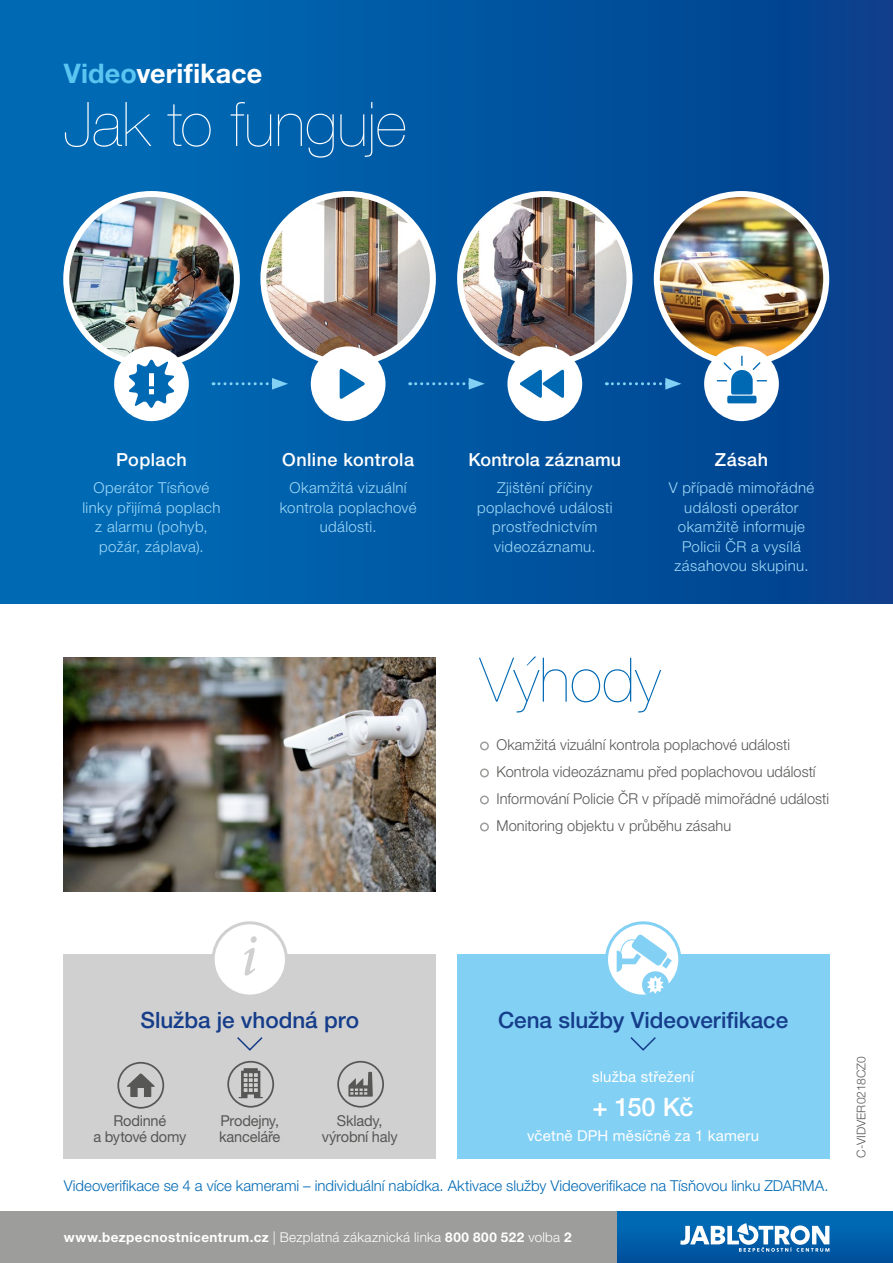
<style>
.page{position:relative;width:893px;height:1263px;background:#fff}
.page>*{position:absolute;margin:0;border:0;box-sizing:border-box;transform-origin:0 0}
.t1{font:200 61.5px "Helvetica Neue LT Pro";color:#fff}
.t2{font:200 61.5px "Helvetica Neue LT Pro";letter-spacing:.005em;color:#0069b4}
.t3{font:italic 500 60px "Minion Pro";color:#d0d0d0}
.t4{font:700 27px "Helvetica Neue LT Pro";letter-spacing:.005em;color:#fff}
.t5{font:500 25.5px "Helvetica Neue LT Pro";color:#fff}
.t6{font:500 22.5px "Helvetica Neue LT Pro";color:#153d8a}
.t7{font:500 18px "Helvetica Neue LT Pro";letter-spacing:.025em;color:#fff}
.t8{font:300 15px/19.5px "Helvetica Neue LT Pro";letter-spacing:.025em;color:#a1daf8;text-align:center}
.t9{font:300 15px/27px "Helvetica Neue LT Pro";letter-spacing:.005em;color:#575756}
.t10{font:300 15px "Helvetica Neue LT Pro";color:#0069b4}
.t11{font:15px/16.5px "Helvetica Neue LT Pro";letter-spacing:-.015em;color:#575756;text-align:center}
.t12{font:15px "Helvetica Neue LT Pro";letter-spacing:.015em;color:#fff}
.t13{font:700 13.5px "Helvetica Neue LT Pro";letter-spacing:.03em;color:#fff}
.t14{font:300 12px "Helvetica Neue LT Pro";color:#575756}
.s1{color:#5bc5f2}
.s2{font-weight:300}
</style>
<div class="page">
<img style="left:64px;top:658px;width:372px;height:233px">
<div style="left:457px;top:954px;width:372px;height:205px;background:#83d0f5"></div>
<div style="left:0;top:1212px;width:617px;height:51px;background:#9d9d9c"></div>
<div style="left:0;top:0;width:893px;height:604px;background:linear-gradient(to right,#0070ba,#043f8c)"></div>
<div style="left:617px;top:1212px;width:276px;height:51px;background:linear-gradient(to bottom,#016fba,#01509b)"></div>
<img style="left:657px;top:194px;width:169px;height:168px">
<div style="left:654px;top:191px;width:175px;height:175px;border:6px solid #fff;border-radius:50%"></div>
<img style="left:66px;top:194px;width:171px;height:171px;border-radius:85px">
<div style="left:63px;top:191px;width:177px;height:177px;border:6px solid #fff;border-radius:50%"></div>
<div style="left:480px;top:741px;width:9px;height:9px;border:2px solid #9d9d9c;border-radius:50%"></div>
<div style="left:480px;top:768px;width:9px;height:9px;border:2px solid #9d9d9c;border-radius:50%"></div>
<div style="left:480px;top:795px;width:9px;height:9px;border:2px solid #9d9d9c;border-radius:50%"></div>
<div style="left:480px;top:822px;width:9px;height:9px;border:2px solid #9d9d9c;border-radius:50%"></div>
<img style="left:266px;top:194px;width:167px;height:169px">
<div style="left:260px;top:191px;width:176px;height:175px;border:6px solid #fff;border-radius:50%"></div>
<img style="left:462px;top:194px;width:167px;height:169px">
<div style="left:457px;top:191px;width:175px;height:175px;border:6px solid #fff;border-radius:50%"></div>
<svg style="left:680px;top:1223px;width:149px;height:29px"></svg>
<div style="left:64px;top:954px;width:372px;height:205px;background:#d0d0d0"></div>
<svg style="left:237px;top:1037px;width:26px;height:14px"></svg>
<div style="left:213px;top:923px;width:73px;height:73px;background:#fff;border-radius:50%"></div>
<div style="left:212px;top:921px;width:76px;height:76px;border:3px solid #d0d0d0;border-radius:50%"></div>
<svg style="left:117px;top:1062px;width:47px;height:47px"></svg>
<svg style="left:337px;top:1061px;width:47px;height:46px"></svg>
<svg style="left:227px;top:1061px;width:47px;height:46px"></svg>
<svg style="left:213px;top:378px;width:75px;height:12px"></svg>
<svg style="left:410px;top:378px;width:75px;height:12px"></svg>
<svg style="left:606px;top:378px;width:75px;height:12px"></svg>
<svg style="left:606px;top:923px;width:74px;height:73px"></svg>
<div style="left:605px;top:921px;width:76px;height:76px;border:3px solid #83d0f5;border-radius:50%"></div>
<svg style="left:311px;top:346px;width:74px;height:75px"></svg>
<svg style="left:507px;top:346px;width:75px;height:75px"></svg>
<svg style="left:704px;top:346px;width:75px;height:75px"></svg>
<svg style="left:630px;top:1037px;width:26px;height:14px"></svg>
<svg style="left:114px;top:346px;width:75px;height:75px"></svg>
<svg style="left:617px;top:934px;width:55px;height:63px"></svg>
<h3 class="t4" style="left:64px;top:57px;width:200px"><span class="s1">Video</span>verifikace</h3>
<h1 class="t1" style="left:64px;top:89px;width:344px">Jak to funguje</h1>
<p class="t7" style="left:116px;top:449px;width:72px">Poplach</p>
<p class="t8" style="left:82px;top:478px;width:140px">Operátor Tísňové linky přijímá poplach z alarmu (pohyb, požár, záplava).</p>
<p class="t7" style="left:282px;top:449px;width:133px">Online kontrola</p>
<p class="t8" style="left:280px;top:478px;width:138px">Okamžitá vizuální kontrola poplachové události.</p>
<p class="t7" style="left:468px;top:449px;width:154px">Kontrola záznamu</p>
<p class="t8" style="left:477px;top:478px;width:137px">Zjištění příčiny poplachové události prostřednictvím videozáznamu.</p>
<p class="t7" style="left:715px;top:449px;width:55px">Zásah</p>
<p class="t8" style="left:669px;top:478px;width:147px">V případě mimořádné události operátor okamžitě informuje<br>Policii ČR a vysílá zásahovou skupinu.</p>
<h1 class="t2" style="left:480px;top:644px;width:182px">Výhody</h1>
<p class="t9" style="left:496px;top:731px;width:334px">Okamžitá vizuální kontrola poplachové události Kontrola videozáznamu před poplachovou událostí Informování Policie ČR v případě mimořádné události Monitoring objektu v průběhu zásahu</p>
<h2 class="t3" style="left:241px;top:914px;width:18px">i</h2>
<h3 class="t6" style="left:140px;top:1006px;width:220px">Služba je vhodná pro</h3>
<h3 class="t6" style="left:498px;top:1006px;width:292px">Cena služby Videoverifikace</h3>
<p class="t11" style="left:93px;top:1112px;width:94px">Rodinné<br>a bytové domy</p>
<p class="t11" style="left:322px;top:1112px;width:78px">Sklady, výrobní haly</p>
<p class="t11" style="left:219px;top:1112px;width:63px;text-align:left">Prodejny, kanceláře</p>
<p class="t12" style="left:592px;top:1067px;width:104px">služba střežení</p>
<h3 class="t5" style="left:592px;top:1091px;width:103px">+ 150 Kč</h3>
<p class="t12" style="left:527px;top:1127px;width:234px">včetně DPH měsíčně za 1 kameru</p>
<p class="t10" style="left:64px;top:1176px;width:766px">Videoverifikace se 4 a více kamerami – individuální nabídka. Aktivace služby Videoverifikace na Tísňovou linku ZDARMA.</p>
<p class="t13" style="left:64px;top:1229px;width:509px">www.bezpecnostnicentrum.cz <span class="s2">| Bezplatná zákaznická linka</span> 800 800 522 <span class="s2">volba</span> 2</p>
<p class="t14" style="left:854px;top:1158px;width:103px;rotate:-90deg">C-VIDVER0218CZ0</p>
</div>
